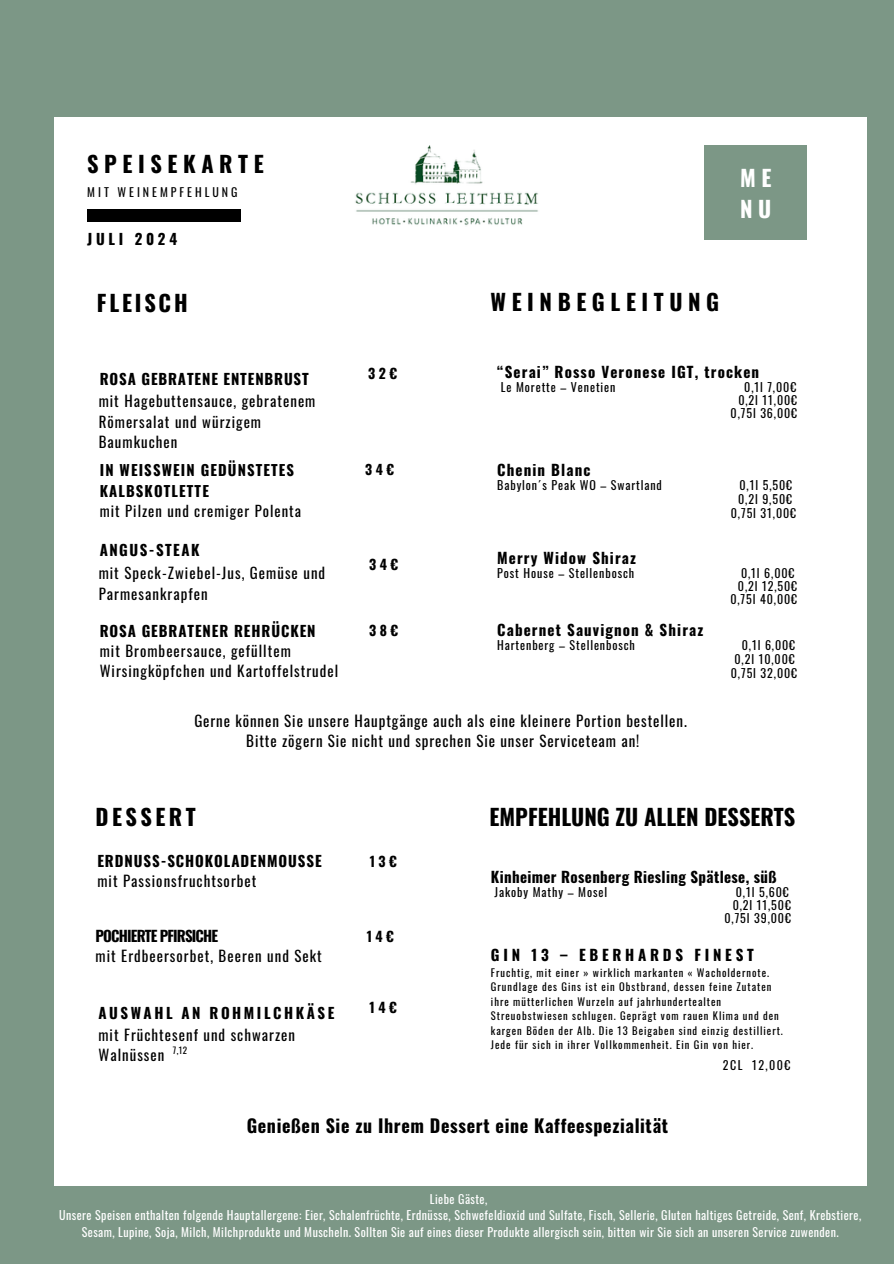
<style>
.page{position:relative;width:894px;height:1264px;background:#fff}
.page>*{position:absolute;margin:0;border:0;box-sizing:border-box;transform-origin:0 0}
.t1{font:700 22.35px "Oswald";letter-spacing:.25em;color:#000}
.t2{font:700 22.35px "Oswald";color:#000}
.t3{font:700 22.35px "Oswald";letter-spacing:.125em;color:#000}
.t4{font:700 22.35px "Oswald";letter-spacing:.155em;color:#000}
.t5{font:700 22.35px/30.6px "Oswald";color:#fff}
.t6{font:700 18px "Oswald";letter-spacing:.035em;color:#000}
.t7{font:15px/20.2px "Oswald";letter-spacing:.06em;color:#000;text-align:center}
.t8{font:700 15px "Oswald";letter-spacing:.075em;color:#000}
.t9{font:700 15px "Oswald";letter-spacing:.025em;color:#000}
.t10{font:700 15px "Oswald";letter-spacing:.25em;color:#000}
.t11{font:700 15px "Oswald";letter-spacing:-.055em;color:#000}
.t12{font:14.85px/20.2px "Oswald";letter-spacing:.07em;color:#000}
.t13{font:700 14.85px "Oswald";letter-spacing:.065em;color:#000}
.t14{font:700 14.85px "Oswald";letter-spacing:.17em;color:#000}
.t15{font:700 14.85px "Oswald";letter-spacing:.1em;color:#000}
.t16{font:700 14.85px "Oswald";letter-spacing:.25em;color:#000}
.t17{font:700 14.7px/20.2px "Oswald";letter-spacing:.075em;color:#000}
.t18{font:14.7px "Oswald";letter-spacing:.07em;color:#000}
.t19{font:700 13.8px "Oswald";letter-spacing:.25em;color:#000}
.t20{font:700 13.65px "Oswald";color:#000}
.t21{font:12px/16.8px "Oswald";letter-spacing:.035em;color:#fff;text-align:center}
.t22{font:12px/14px "Oswald";letter-spacing:.075em;color:#000;text-align:center}
.t23{font:11.85px "Oswald";letter-spacing:.25em;color:#000}
.t24{font:10.5px/14.5px "Oswald";letter-spacing:.095em;color:#000}
.t25{font:9px "Oswald";color:#000}
</style>
<div class="page">
<div style="left:0;top:0;width:893px;height:1263px;background:#7c9786"></div>
<div style="left:54px;top:117px;width:812px;height:1068px;background:#fff"></div>
<div style="left:704px;top:145px;width:102px;height:94px;background:#7c9786"></div>
<img style="left:355px;top:145px;width:183px;height:81px">
<div style="left:87px;top:209px;width:153px;height:12px;background:#000"></div>
<h1 class="t1" style="left:87px;top:146px;width:178px">SPEISEKARTE</h1>
<h3 class="t23" style="left:87px;top:183px;width:152px">MIT WEINEMPFEHLUNG</h3>
<h5 class="t16" style="left:87px;top:228px;width:91px">JULI 2024</h5>
<h1 class="t3" style="left:97px;top:285px;width:92px">FLEISCH</h1>
<h1 class="t1" style="left:490px;top:284px;width:230px">WEINBEGLEITUNG</h1>
<p class="t5" style="left:740px;top:161px;width:33px">ME<br>NU</p>
<h1 class="t13" style="left:100px;top:367px;width:210px">ROSA GEBRATENE ENTENBRUST</h1>
<h3 class="t12" style="left:99px;top:390px;width:218px">mit Hagebuttensauce, gebratenem<br>Römersalat und würzigem<br>Baumkuchen</h3>
<p class="t17" style="left:100px;top:459px;width:196px">IN WEISSWEIN GEDÜNSTETES<br>KALBSKOTLETTE</p>
<h4 class="t18" style="left:100px;top:499px;width:203px">mit Pilzen und cremiger Polenta</h4>
<p class="t15" style="left:100px;top:538px;width:101px">ANGUS-STEAK</p>
<h1 class="t12" style="left:99px;top:562px;width:228px">mit Speck-Zwiebel-Jus, Gemüse und<br>Parmesankrapfen</h1>
<h6 class="t13" style="left:100px;top:619px;width:217px">ROSA GEBRATENER REHRÜCKEN</h6>
<h3 class="t12" style="left:100px;top:640px;width:240px">mit Brombeersauce, gefülltem<br>Wirsingköpfchen und Kartoffelstrudel</h3>
<h3 class="t19" style="left:368px;top:362px;width:30px">32€</h3>
<h4 class="t20" style="left:365px;top:459px;width:30px">34€</h4>
<h4 class="t8" style="left:497px;top:360px;width:263px">“Serai” Rosso Veronese IGT, trocken</h4>
<h4 class="t22" style="left:500px;top:379px;width:116px">Le Morette – Venetien</h4>
<h4 class="t22" style="left:738px;top:380px;width:60px;line-height:13px">0,1l 7,00€<br>0,2l 11,00€</h4>
<h3 class="t22" style="left:730px;top:405px;width:68px">0,75l 36,00€</h3>
<p class="t8" style="left:497px;top:458px;width:95px">Chenin Blanc</p>
<p class="t22" style="left:497px;top:477px;width:166px">Babylon´s Peak WO – Swartland</p>
<p class="t22" style="left:730px;top:477px;width:67px">0,1l 5,50€<br>0,2l 9,50€<br>0,75l 31,00€</p>
<h4 class="t19" style="left:369px;top:553px;width:30px">34€</h4>
<h2 class="t8" style="left:497px;top:546px;width:140px">Merry Widow Shiraz</h2>
<h2 class="t22" style="left:497px;top:565px;width:138px">Post House – Stellenbosch</h2>
<h2 class="t22" style="left:737px;top:566px;width:61px;line-height:13px;text-align:left">0,1l 6,00€<br>0,2l 12,50€</h2>
<h6 class="t22" style="left:730px;top:591px;width:68px">0,75l 40,00€</h6>
<h4 class="t19" style="left:369px;top:619px;width:30px">38€</h4>
<p class="t8" style="left:497px;top:618px;width:208px">Cabernet Sauvignon &amp; Shiraz</p>
<p class="t22" style="left:497px;top:638px;width:139px">Hartenberg – Stellenbosch</p>
<p class="t22" style="left:730px;top:638px;width:68px;text-align:right">0,1l 6,00€<br>0,2l 10,00€<br>0,75l 32,00€</p>
<h3 class="t7" style="left:194px;top:709px;width:494px">Gerne können Sie unsere Hauptgänge auch als eine kleinere Portion bestellen.<br>Bitte zögern Sie nicht und sprechen Sie unser Serviceteam an!</h3>
<h6 class="t4" style="left:95px;top:799px;width:102px">DESSERT</h6>
<h3 class="t13" style="left:97px;top:849px;width:226px">ERDNUSS-SCHOKOLADENMOUSSE</h3>
<h4 class="t12" style="left:97px;top:870px;width:160px">mit Passionsfruchtsorbet</h4>
<h3 class="t11" style="left:95px;top:923px;width:124px">POCHIERTE PFIRSICHE</h3>
<h4 class="t12" style="left:95px;top:945px;width:228px">mit Erdbeersorbet, Beeren und Sekt</h4>
<h3 class="t14" style="left:98px;top:1001px;width:237px">AUSWAHL AN ROHMILCHKÄSE</h3>
<h4 class="t12" style="left:98px;top:1024px;width:198px">mit Früchtesenf und schwarzen<br>Walnüssen</h4>
<h1 class="t25" style="left:173px;top:1043px;width:16px">7,12</h1>
<h3 class="t19" style="left:369px;top:850px;width:29px">13€</h3>
<h3 class="t19" style="left:366px;top:925px;width:29px">14€</h3>
<h4 class="t19" style="left:369px;top:996px;width:29px">14€</h4>
<h3 class="t2" style="left:489px;top:799px;width:307px">EMPFEHLUNG ZU ALLEN DESSERTS</h3>
<h3 class="t9" style="left:491px;top:865px;width:287px">Kinheimer Rosenberg Riesling Spätlese, süß</h3>
<h3 class="t22" style="left:494px;top:885px;width:114px">Jakoby Mathy – Mosel</h3>
<h3 class="t22" style="left:732px;top:885px;width:60px;line-height:13px;text-align:left">0,1l 5,60€<br>0,2l 11,50€</h3>
<h4 class="t22" style="left:724px;top:911px;width:68px">0,75l 39,00€</h4>
<p class="t10" style="left:491px;top:943px;width:264px">GIN 13 – EBERHARDS FINEST</p>
<p class="t24" style="left:491px;top:964px;width:293px">Fruchtig, mit einer » wirklich markanten « Wacholdernote.<br>Grundlage des Gins ist ein Obstbrand, dessen feine Zutaten ihre mütterlichen Wurzeln auf jahrhundertealten Streuobstwiesen schlugen. Geprägt vom rauen Klima und den kargen Böden der Alb. Die 13 Beigaben sind einzig destilliert.<br>Jede für sich in ihrer Vollkommenheit. Ein Gin von hier.</p>
<p class="t22" style="left:722px;top:1057px;width:69px">2CL 12,00€</p>
<h3 class="t6" style="left:247px;top:1111px;width:423px">Genießen Sie zu Ihrem Dessert eine Kaffeespezialität</h3>
<h4 class="t21" style="left:59px;top:1189px;width:803px">Liebe Gäste,<br>Unsere Speisen enthalten folgende Hauptallergene: Eier, Schalenfrüchte, Erdnüsse, Schwefeldioxid und Sulfate, Fisch, Sellerie, Gluten haltiges Getreide, Senf, Krebstiere,<br>Sesam, Lupine, Soja, Milch, Milchprodukte und Muscheln. Sollten Sie auf eines dieser Produkte allergisch sein, bitten wir Sie sich an unseren Service zuwenden.</h4>
</div>
